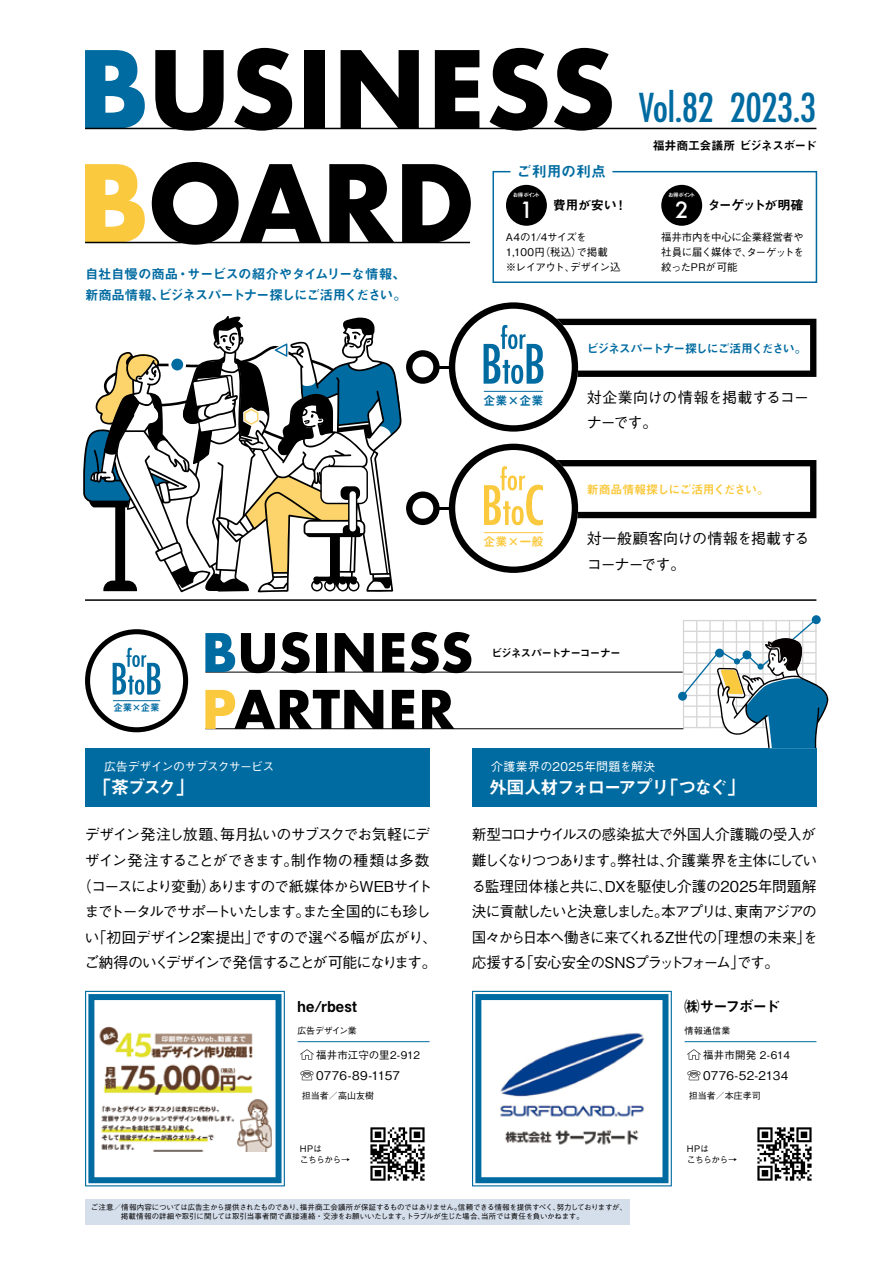
<style>
.page{position:relative;width:893px;height:1263px;background:#fff}
.page>*{position:absolute;margin:0;border:0;box-sizing:border-box;transform-origin:0 0}
.t1{font:500 condensed 38.7px "Futura";letter-spacing:-.015em;color:#006ba1}
.t2{font:500 21.75px "Futura";color:#fff}
.t3{font:18px "Midashi Go Pro MB31";letter-spacing:-.085em;color:#fff}
.t4{font:500 15px/25.5px "Gothic BBB Pr 6";letter-spacing:-.055em;color:#000}
.t5{font:500 15px/25.5px "Gothic BBB Pr 6";letter-spacing:-.1em;color:#000}
.t6{font:500 15px/25.5px "Gothic BBB Pr 6";letter-spacing:-.03em;color:#000}
.t7{font:500 15px/25.5px "Gothic BBB Pr 6";letter-spacing:-.08em;color:#000}
.t8{font:500 15px/25.5px "Gothic BBB Pr 6";letter-spacing:-.09em;color:#000}
.t9{font:500 15px/25.5px "Gothic BBB Pr 6";letter-spacing:-.115em;color:#000}
.t10{font:500 15px/25.5px "Gothic BBB Pr 6";letter-spacing:-.025em;color:#000}
.t11{font:500 15px/25.5px "Gothic BBB Pr 6";letter-spacing:-.035em;color:#000}
.t12{font:15px "Midashi Go Pro MB31";letter-spacing:-.035em;color:#000}
.t13{font:500 15px "Gothic BBB Pr 6";letter-spacing:.04em;color:#000}
.t14{font:15px "Midashi Go Pro MB31";letter-spacing:-.01em;color:#006ba1}
.t15{font:13.5px/21px "Midashi Go Pro MB31";letter-spacing:-.075em;color:#006ba1}
.t16{font:13.5px "Midashi Go Pro MB31";letter-spacing:-.055em;color:#006ba1}
.t17{font:13.2px "Midashi Go Pro MB31";letter-spacing:-.11em;color:#000}
.t18{font:13.2px "Midashi Go Pro MB31";letter-spacing:-.065em;color:#000}
.t19{font:12px "Midashi Go Pro MB31";letter-spacing:-.09em;color:#006ba1}
.t20{font:500 12px "Gothic BBB Pro";letter-spacing:.01em;color:#000}
.t21{font:12px "Midashi Go Pro MB31";letter-spacing:-.055em;color:#fbc93e}
.t22{font:500 12px "Gothic BBB Pro";letter-spacing:-.06em;color:#fff}
.t23{font:500 12px "Gothic BBB Pro";letter-spacing:.02em;color:#fff}
.t24{font:12px "Midashi Go Pro MB31";letter-spacing:-.04em;color:#000}
.t25{font:12px "Midashi Go Pro MB31";letter-spacing:-.03em;color:#fbc93e}
.t26{font:10.8px "Midashi Go Pro MB31";letter-spacing:-.07em;color:#000}
.t27{font:500 10.5px/15px "Gothic BBB Pr 6";letter-spacing:-.03em;color:#000}
.t28{font:500 10.5px/15px "Gothic BBB Pr 6";color:#000}
.t29{font:500 10.5px "Gothic BBB Pro";letter-spacing:.01em;color:#000}
.t30{font:9.6px "Midashi Go Pro MB31";color:#006ba1}
.t31{font:500 9px "Gothic BBB Pro";letter-spacing:-.01em;color:#000}
.t32{font:500 9px/10.8px "Gothic BBB Pro";letter-spacing:-.08em;color:#000}
.t33{font:500 9px "Gothic BBB Pro";letter-spacing:-.045em;color:#000}
.t34{font:500 7.5px "Gothic BBB Pro";letter-spacing:-.025em;color:#000}
.t35{font:500 7.5px "Gothic BBB Pro";color:#000}
.t36{font:500 7.5px "Gothic BBB Pro";letter-spacing:-.07em;color:#000}
.t37{font:500 7.5px "Gothic BBB Pro";letter-spacing:-.075em;color:#000}
.t38{font:5.55px "Midashi Go Pro MB31";letter-spacing:-.21em;color:#fff}
</style>
<div class="page">
<div style="left:85px;top:748px;width:344px;height:59px;background:#006ba1"></div>
<svg style="left:85px;top:991px;width:200px;height:195px"></svg>
<hr style="left:298px;top:1041px;width:131px;height:1px;background:#006ba1">
<svg style="left:300px;top:1049px;width:14px;height:10px"></svg>
<svg style="left:301px;top:1070px;width:12px;height:10px"></svg>
<img style="left:99px;top:1025px;width:172px;height:126px">
<div style="left:472px;top:748px;width:344px;height:59px;background:#006ba1"></div>
<svg style="left:472px;top:991px;width:200px;height:195px"></svg>
<hr style="left:685px;top:1041px;width:131px;height:1px;background:#006ba1">
<svg style="left:687px;top:1049px;width:14px;height:10px"></svg>
<svg style="left:687px;top:1070px;width:13px;height:10px"></svg>
<img style="left:370px;top:1127px;width:55px;height:54px">
<img style="left:757px;top:1127px;width:55px;height:54px">
<div style="left:85px;top:1199px;width:544px;height:26px;background:#d5deeb"></div>
<svg style="left:85px;top:50px;width:60px;height:78px"></svg>
<svg style="left:155px;top:50px;width:69px;height:81px"></svg>
<svg style="left:234px;top:48px;width:58px;height:83px"></svg>
<div style="left:304px;top:50px;width:21px;height:78px;background:#000"></div>
<svg style="left:341px;top:50px;width:78px;height:78px"></svg>
<svg style="left:435px;top:50px;width:44px;height:78px"></svg>
<svg style="left:489px;top:48px;width:58px;height:83px"></svg>
<svg style="left:554px;top:48px;width:58px;height:83px"></svg>
<svg style="left:85px;top:164px;width:60px;height:78px"></svg>
<svg style="left:152px;top:162px;width:170px;height:83px"></svg>
<svg style="left:329px;top:164px;width:65px;height:78px"></svg>
<svg style="left:402px;top:164px;width:69px;height:78px"></svg>
<hr style="left:85px;top:128px;width:731px;height:1px;background:#000">
<hr style="left:85px;top:242px;width:385px;height:1px;background:#000">
<svg style="left:83px;top:302px;width:733px;height:290px"></svg>
<hr style="left:484px;top:391px;width:59px;height:1px;background:#006ba1">
<svg style="left:492px;top:170px;width:326px;height:113px"></svg>
<div style="left:506px;top:185px;width:41px;height:41px;background:#000;border-radius:50%"></div>
<div style="left:661px;top:185px;width:41px;height:41px;background:#000;border-radius:50%"></div>
<hr style="left:85px;top:599px;width:731px;height:2px;background:#000">
<hr style="left:205px;top:672px;width:478px;height:1px;background:#000">
<hr style="left:205px;top:728px;width:478px;height:1px;background:#000">
<svg style="left:205px;top:633px;width:30px;height:39px"></svg>
<svg style="left:241px;top:633px;width:34px;height:40px"></svg>
<svg style="left:281px;top:632px;width:29px;height:41px"></svg>
<div style="left:316px;top:633px;width:10px;height:39px;background:#000"></div>
<svg style="left:335px;top:633px;width:39px;height:39px"></svg>
<svg style="left:382px;top:633px;width:22px;height:39px"></svg>
<svg style="left:410px;top:632px;width:61px;height:41px"></svg>
<svg style="left:85px;top:629px;width:103px;height:103px"></svg>
<hr style="left:113px;top:700px;width:47px;height:1px;background:#006ba1">
<svg style="left:205px;top:690px;width:178px;height:39px"></svg>
<svg style="left:392px;top:690px;width:22px;height:38px"></svg>
<svg style="left:422px;top:690px;width:33px;height:39px"></svg>
<div style="left:678px;top:692px;width:9px;height:9px;background:#006ba1;border-radius:50%"></div>
<div style="left:812px;top:615px;width:9px;height:9px;background:#006ba1;border-radius:50%"></div>
<svg style="left:683px;top:619px;width:146px;height:129px"></svg>
<svg style="left:757px;top:663px;width:7px;height:7px"></svg>
<h1 class="t1" style="left:639px;top:83px;width:179px">Vol.82 2023.3</h1>
<p class="t16" style="left:187px;top:263px;width:220px">サービスの紹介やタイムリーな情報、</p>
<p class="t15" style="left:158px;top:262px;width:250px;text-indent:-73px">自社自慢の商品<br>ビジネスパートナー探しにご活用ください。</p>
<p class="t16" style="left:176px;top:263px;width:15px">・</p>
<p class="t16" style="left:85px;top:284px;width:82px">新商品情報、</p>
<p class="t30" style="left:113px;top:700px;width:48px">企業×企業</p>
<p class="t22" style="left:104px;top:756px;width:172px">広告デザインのサブスクサービス</p>
<p class="t3" style="left:93px;top:773px;width:103px">「茶ブスク「</p>
<p class="t4" style="left:85px;top:821px;width:347px">デザイン発注し放題毎月払いのサブスクでお気軽にデ</p>
<p class="t4" style="left:213px;top:821px;width:16px">、</p>
<p class="t13" style="left:291px;top:848px;width:140px">制作物の種類は多数</p>
<p class="t7" style="left:77px;top:847px;width:357px;text-indent:8px">ザイン発注することができます。<br>（コースにより変動ありますので紙媒体からWEBサイト</p>
<p class="t5" style="left:85px;top:872px;width:348px;text-indent:117px">）<br>までトータルでサポートいたしますまた全国的にも珍し</p>
<p class="t6" style="left:85px;top:898px;width:354px;text-indent:211px">。<br>「い初回デザイン2案提出ですので選べる幅が広がり、</p>
<p class="t9" style="left:85px;top:923px;width:354px;text-indent:160px">」<br>ご納得のいくデザインで発信することが可能になります。</p>
<p class="t12" style="left:298px;top:994px;width:61px">he/rbest</p>
<p class="t29" style="left:316px;top:1047px;width:105px">福井市江守の里2-912</p>
<p class="t20" style="left:316px;top:1066px;width:86px">0776-89-1157</p>
<p class="t31" style="left:302px;top:1088px;width:73px">担当者／高山友樹</p>
<p class="t33" style="left:298px;top:1023px;width:61px">広告デザイン業</p>
<p class="t32" style="left:300px;top:1142px;width:52px">HPは<br>こちらから→</p>
<p class="t14" style="left:517px;top:159px;width:91px">ご利用の利点</p>
<p class="t38" style="left:513px;top:191px;width:29px">お得ポイント</p>
<p class="t18" style="left:553px;top:194px;width:66px">費用が安い</p>
<p class="t18" style="left:614px;top:194px;width:15px">！</p>
<h2 class="t2" style="left:520px;top:195px;width:15px">1</h2>
<p class="t27" style="left:576px;top:229px;width:33px;text-indent:-71px">A4の1/4サイズを<br>で掲載</p>
<p class="t28" style="left:570px;top:244px;width:52px;text-indent:-64px">1,100 （円税込）<br>デザイン込</p>
<p class="t27" style="left:506px;top:259px;width:71px">※レイアウト、</p>
<p class="t24" style="left:653px;top:136px;width:165px">福井商工会議所ビジネスボード</p>
<p class="t38" style="left:668px;top:191px;width:29px">お得ポイント</p>
<p class="t17" style="left:707px;top:194px;width:98px">ターゲットが明確</p>
<h2 class="t2" style="left:675px;top:195px;width:15px">2</h2>
<p class="t27" style="left:661px;top:229px;width:144px">福井市内を中心に企業経営者や社員に届く媒体でターゲットを</p>
<p class="t27" style="left:742px;top:244px;width:12px">、</p>
<p class="t28" style="left:661px;top:259px;width:78px">絞ったPRが可能</p>
<p class="t19" style="left:483px;top:390px;width:61px">企業×企業</p>
<p class="t25" style="left:483px;top:532px;width:61px">企業×一般</p>
<p class="t19" style="left:587px;top:338px;width:221px">ビジネスパートナー探しにご活用ください。</p>
<p class="t6" style="left:587px;top:383px;width:224px">対企業向けの情報を掲載するコーナーです。</p>
<p class="t21" style="left:587px;top:479px;width:184px">新商品情報探しにご活用ください。</p>
<p class="t11" style="left:587px;top:525px;width:224px">対一般顧客向けの情報を掲載するコーナーです。</p>
<p class="t26" style="left:491px;top:644px;width:131px">ビジネスパートナーコーナー</p>
<p class="t23" style="left:491px;top:756px;width:166px">介護業界の2025年問題を解決</p>
<p class="t3" style="left:489px;top:773px;width:182px">外国人材フォローアプリ</p>
<p class="t3" style="left:660px;top:773px;width:87px">「つなぐ「</p>
<p class="t4" style="left:472px;top:821px;width:347px">新型コロナウイルスの感染拡大で外国人介護職の受入が難しくなりつつあります弊社は介護業界を主体にしてい</p>
<p class="t4" style="left:660px;top:847px;width:16px">、</p>
<p class="t10" style="left:472px;top:847px;width:347px;text-indent:139px">。<br>る監理団体様と共に DXを駆使し介護の2025年問題解</p>
<p class="t5" style="left:472px;top:872px;width:347px;text-indent:126px">、<br>決に貢献したいと決意しました本アプリは東南アジアの</p>
<p class="t4" style="left:728px;top:898px;width:16px">、</p>
<p class="t4" style="left:654px;top:898px;width:16px">。</p>
<p class="t4" style="left:709px;top:923px;width:110px">「理想の未来を」</p>
<p class="t8" style="left:519px;top:923px;width:262px;text-indent:-47px">国々から日本へ働きに来てくれるZ世代の<br>「安心安全のSNSプラットフォームです。</p>
<p class="t4" style="left:730px;top:949px;width:16px">」</p>
<p class="t4" style="left:472px;top:949px;width:57px">応援する</p>
<p class="t12" style="left:685px;top:994px;width:97px">㈱サーフボード</p>
<p class="t29" style="left:703px;top:1047px;width:88px">福井市開発 2-614</p>
<p class="t20" style="left:703px;top:1066px;width:87px">0776-52-2134</p>
<p class="t31" style="left:689px;top:1088px;width:73px">担当者／本庄孝司</p>
<p class="t31" style="left:685px;top:1023px;width:47px">情報通信業</p>
<p class="t32" style="left:687px;top:1142px;width:52px">HPは<br>こちらから→</p>
<p class="t34" style="left:91px;top:1201px;width:214px">ご注意／情報内容については広告主から提供されたものであり、</p>
<p class="t34" style="left:300px;top:1201px;width:163px">福井商工会議所が保証するものではありません。</p>
<p class="t34" style="left:458px;top:1201px;width:104px">信頼できる情報を提供すべく、</p>
<p class="t37" style="left:557px;top:1201px;width:72px">努力しておりますが、</p>
<p class="t36" style="left:406px;top:1210px;width:80px">トラブルが生じた場合、</p>
<p class="t34" style="left:481px;top:1210px;width:104px">当所では責任を負いかねます。</p>
<p class="t35" style="left:91px;top:1210px;width:320px">　　　　掲載情報の詳細や取引に関しては取引当事者間で直接連絡・交渉をお願いいたします。</p>
</div>
